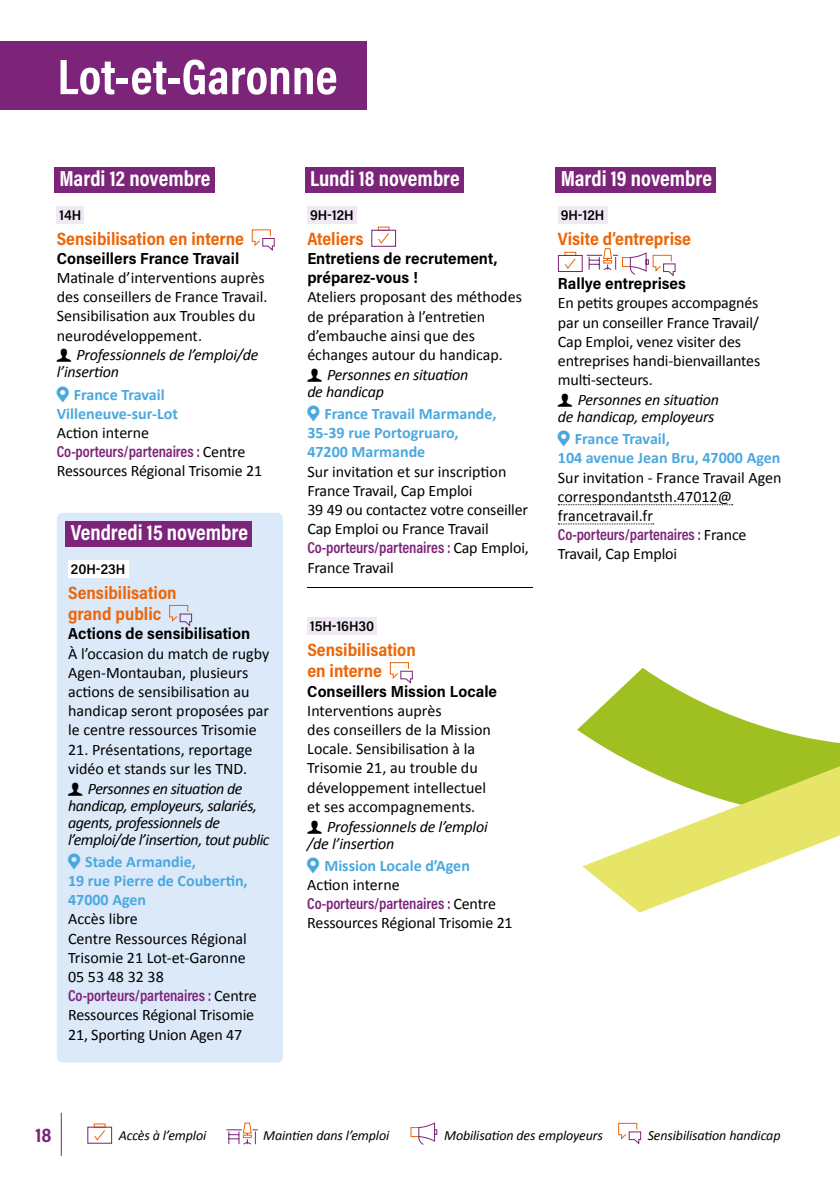
<style>
.page{position:relative;width:840px;height:1191px;background:#fff}
.page>*{position:absolute;margin:0;border:0;box-sizing:border-box;transform-origin:0 0}
.t1{font:50.4px "Acumin Variable Concept";letter-spacing:-.08em;color:#fff}
.t2{font:22px "Acumin Variable Concept";letter-spacing:-.08em;color:#fff}
.t3{font:20px "Acumin Variable Concept";color:#7c247a}
.t4{font:18px/21.6px "Acumin Variable Concept";letter-spacing:.005em;color:#ec6608}
.t5{font:16px/19.2px "Calibri";color:#000}
.t6{font:italic 16px/17px "Calibri";letter-spacing:-.015em;color:#000}
.t7{font:700 16px/19.2px "Calibri";color:#4ba8df}
.t8{font:16px "Acumin Variable Concept";letter-spacing:-.08em;color:#7b2379}
.t9{font:16px/19.2px "Acumin Variable Concept";letter-spacing:.03em;color:#000}
.t10{font:italic 14px "Calibri";letter-spacing:-.01em;color:#000}
.t11{font:14px "Acumin Variable Concept";letter-spacing:-.01em;color:#000}
.s1{font-family:"Calibri";color:#000}
</style>
<div class="page">
<div style="left:87px;top:1126px;width:25px;height:17px;border:1px solid #7c247a"></div>
<svg style="left:94px;top:1130px;width:11px;height:11px"></svg>
<svg style="left:226px;top:1122px;width:32px;height:23px"></svg>
<svg style="left:410px;top:1122px;width:27px;height:23px"></svg>
<svg style="left:618px;top:1122px;width:23px;height:23px"></svg>
<hr style="left:61px;top:1112px;width:1px;height:43px;background:#7c247a">
<div style="left:0;top:42px;width:366px;height:68px;background:#7c247a"></div>
<div style="left:54px;top:167px;width:160px;height:26px;background:#7c247a"></div>
<div style="left:57px;top:206px;width:27px;height:18px;background:#f0e9f3"></div>
<svg style="left:251px;top:229px;width:24px;height:22px"></svg>
<div style="left:57px;top:513px;width:226px;height:549px;background:#dbe9f9;border-radius:6px"></div>
<div style="left:66px;top:521px;width:186px;height:26px;background:#7c247a"></div>
<div style="left:68px;top:560px;width:60px;height:18px;background:#fff"></div>
<svg style="left:169px;top:604px;width:23px;height:23px"></svg>
<div style="left:305px;top:167px;width:158px;height:26px;background:#7c247a"></div>
<div style="left:307px;top:206px;width:49px;height:18px;background:#f0e9f3"></div>
<hr style="left:307px;top:587px;width:225px;height:1px;background:#000">
<div style="left:307px;top:617px;width:70px;height:18px;background:#f0e9f3"></div>
<div style="left:371px;top:230px;width:25px;height:17px;border:1px solid #7c247a"></div>
<svg style="left:378px;top:233px;width:11px;height:11px"></svg>
<svg style="left:389px;top:662px;width:24px;height:22px"></svg>
<div style="left:555px;top:167px;width:160px;height:26px;background:#7c247a"></div>
<div style="left:557px;top:206px;width:49px;height:18px;background:#f0e9f3"></div>
<svg style="left:558px;top:504px;width:174px;height:1px"></svg>
<svg style="left:558px;top:523px;width:95px;height:1px"></svg>
<div style="left:564px;top:252px;width:12px;height:4px;border:1px solid #ec6608"></div>
<div style="left:557px;top:255px;width:25px;height:17px;border:1px solid #7c247a"></div>
<svg style="left:565px;top:258px;width:11px;height:11px"></svg>
<svg style="left:586px;top:248px;width:89px;height:29px"></svg>
<svg style="left:577px;top:668px;width:262px;height:98px;fill:#a0bf20"></svg>
<svg style="left:582px;top:766px;width:257px;height:146px"></svg>
<h1 class="t1" style="left:58px;top:42px;width:284px">Lot-et-Garonne</h1>
<h2 class="t2" style="left:60px;top:163px;width:154px">Mardi 12 novembre</h2>
<p class="t11" style="left:60px;top:206px;width:24px">14H</p>
<p class="t4" style="left:57px;top:227px;width:189px">Sensibilisation en interne</p>
<p class="t9" style="left:57px;top:248px;width:183px">Conseillers France Travail</p>
<p class="t5" style="left:57px;top:268px;width:212px">Matinale d’interventions auprès des conseillers de France Travail.<br>Sensibilisation aux Troubles du neurodéveloppement.</p>
<p class="t6" style="left:57px;top:346px;width:203px;text-indent:20px">Professionnels de l’emploi/de l’insertion</p>
<p class="t7" style="left:57px;top:384px;width:123px;text-align:center">France Travail<br>Villeneuve-sur-Lot</p>
<p class="t5" style="left:57px;top:422px;width:94px">Action interne</p>
<p class="t8" style="left:57px;top:440px;width:190px">Co-porteurs/partenaires : <span class="s1">Centre</span></p>
<p class="t5" style="left:57px;top:461px;width:207px">Ressources Régional Trisomie 21</p>
<h2 class="t2" style="left:71px;top:517px;width:180px">Vendredi 15 novembre</h2>
<p class="t11" style="left:71px;top:559px;width:57px">20H-23H</p>
<p class="t4" style="left:68px;top:581px;width:110px">Sensibilisation grand public</p>
<p class="t9" style="left:68px;top:623px;width:183px">Actions de sensibilisation</p>
<p class="t5" style="left:68px;top:643px;width:203px">À l’occasion du match de rugby<br>Agen-Montauban, plusieurs actions de sensibilisation au handicap seront proposées par le centre ressources Trisomie</p>
<p class="t5" style="left:68px;top:739px;width:186px">21. Présentations, reportage vidéo et stands sur les TND.</p>
<p class="t6" style="left:68px;top:779px;width:203px;text-indent:20px">Personnes en situation de handicap, employeurs, salariés, agents, professionnels de l’emploi/de l’insertion, tout public</p>
<p class="t7" style="left:68px;top:851px;width:181px;text-indent:17px">Stade Armandie,<br>19 rue Pierre de Coubertin,<br>47000 Agen</p>
<p class="t5" style="left:68px;top:909px;width:180px">Accès libre<br>Centre Ressources Régional<br>Trisomie 21 Lot-et-Garonne<br>05 53 48 32 38</p>
<p class="t8" style="left:68px;top:984px;width:190px">Co-porteurs/partenaires : <span class="s1">Centre</span></p>
<p class="t5" style="left:68px;top:1005px;width:187px">Ressources Régional Trisomie<br>21, Sporting Union Agen 47</p>
<h2 class="t2" style="left:310px;top:163px;width:152px">Lundi 18 novembre</h2>
<p class="t11" style="left:310px;top:206px;width:46px">9H-12H</p>
<p class="t4" style="left:307px;top:227px;width:58px">Ateliers</p>
<p class="t9" style="left:307px;top:248px;width:191px">Entretiens de recrutement, préparez-vous !</p>
<p class="t5" style="left:307px;top:287px;width:216px">Ateliers proposant des méthodes de préparation à l’entretien d’embauche ainsi que des échanges autour du handicap.</p>
<p class="t6" style="left:307px;top:365px;width:163px;text-indent:20px">Personnes en situation de handicap</p>
<p class="t7" style="left:307px;top:403px;width:191px;text-indent:17px">France Travail Marmande,<br>35-39 rue Portogruaro,<br>47200 Marmande</p>
<p class="t5" style="left:307px;top:461px;width:222px">Sur invitation et sur inscription<br>France Travail, Cap Emploi<br>39 49 ou contactez votre conseiller<br>Cap Emploi ou France Travail</p>
<p class="t8" style="left:307px;top:537px;width:223px">Co-porteurs/partenaires : <span class="s1">Cap Emploi,</span></p>
<p class="t5" style="left:307px;top:557px;width:88px">France Travail</p>
<p class="t11" style="left:310px;top:617px;width:66px">15H-16H30</p>
<p class="t4" style="left:307px;top:638px;width:110px">Sensibilisation en interne</p>
<p class="t9" style="left:307px;top:681px;width:191px">Conseillers Mission Locale</p>
<p class="t5" style="left:307px;top:700px;width:185px">Interventions auprès<br>des conseillers de la Mission<br>Locale. Sensibilisation à la<br>Trisomie 21, au trouble du développement intellectuel et ses accompagnements.</p>
<p class="t6" style="left:307px;top:817px;width:182px;text-indent:20px">Professionnels de l’emploi /de l’insertion</p>
<p class="t7" style="left:324px;top:855px;width:147px">Mission Locale d’Agen</p>
<p class="t5" style="left:307px;top:874px;width:94px">Action interne</p>
<p class="t8" style="left:307px;top:892px;width:190px">Co-porteurs/partenaires : <span class="s1">Centre</span></p>
<p class="t5" style="left:307px;top:913px;width:207px">Ressources Régional Trisomie 21</p>
<h2 class="t2" style="left:560px;top:163px;width:154px">Mardi 19 novembre</h2>
<p class="t11" style="left:560px;top:206px;width:46px">9H-12H</p>
<p class="t4" style="left:557px;top:227px;width:135px">Visite d’entreprise</p>
<p class="t9" style="left:557px;top:273px;width:129px">Rallye entreprises</p>
<p class="t5" style="left:557px;top:293px;width:204px">En petits groupes accompagnés par un conseiller France Travail/<br>Cap Emploi, venez visiter des entreprises handi-bienvaillantes multi-secteurs.</p>
<p class="t6" style="left:557px;top:390px;width:163px;text-align:right">Personnes en situation<br>de handicap, employeurs</p>
<p class="t7" style="left:557px;top:429px;width:224px;text-indent:17px">France Travail,<br>104 avenue Jean Bru, 47000 Agen</p>
<p class="t5" style="left:557px;top:467px;width:225px">Sur invitation - France Travail Agen correspondantsth.47012@ francetravail.fr</p>
<p class="t8" style="left:557px;top:523px;width:190px">Co-porteurs/partenaires : <span class="s1">France</span></p>
<p class="t5" style="left:557px;top:544px;width:121px">Travail, Cap Emploi</p>
<p class="t3" style="left:36px;top:1121px;width:18px">18</p>
<p class="t10" style="left:119px;top:1125px;width:89px">Accès à l’emploi</p>
<p class="t10" style="left:263px;top:1125px;width:127px">Maintien dans l’emploi</p>
<p class="t10" style="left:444px;top:1125px;width:160px">Mobilisation des employeurs</p>
<p class="t10" style="left:647px;top:1125px;width:134px">Sensibilisation handicap</p>
</div>
